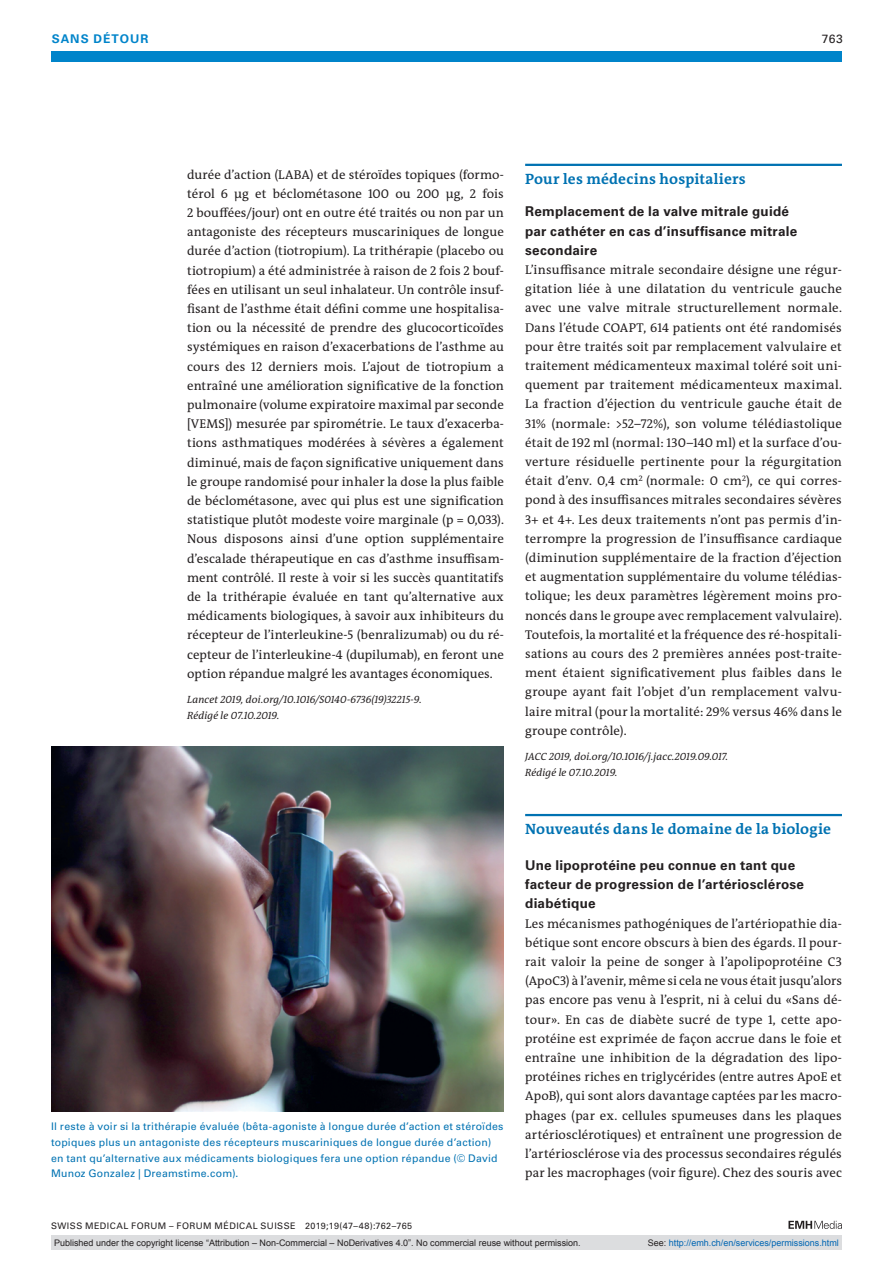
<style>
.page{position:relative;width:893px;height:1263px;background:#fff}
.page>*{position:absolute;margin:0;border:0;box-sizing:border-box;transform-origin:0 0}
.t1{font:700 15px "The Antiqua B W7";letter-spacing:.005em;color:#0072b2}
.t2{font:700 13.5px/19.2px "Univers LT Std";letter-spacing:.02em;color:#231f20}
.t3{font:12.75px/19.2px "The Antiqua B W5 Plain";letter-spacing:.01em;color:#231f20;text-align:justify}
.t4{font:700 12px "Univers LT Std";color:#0084ca}
.t5{font:12px "Univers LT Std";color:#231f20}
.t6{font:10.5px/15.8px "Univers LT Std";letter-spacing:.02em;color:#0072b2}
.t7{font:italic 10.5px/16.5px "The Antiqua B W5 Plain";color:#231f20}
.t8{font:9px "Arial";color:#231f20}
.t9{font:9px "Univers LT Std";letter-spacing:.05em;color:#231f20}
.t10{font:9px "Arial";color:#0166b3}
.s1{color:#231f20}
</style>
<div class="page">
<div style="left:51px;top:51px;width:791px;height:11px;background:#0084ca"></div>
<svg style="left:788px;top:1221px;width:54px;height:8px"></svg>
<hr style="left:525px;top:164px;width:317px;height:2px;background:#0072b2">
<hr style="left:525px;top:814px;width:317px;height:2px;background:#0072b2">
<img style="left:51px;top:747px;width:453px;height:364px">
<div style="left:51px;top:1235px;width:791px;height:15px;background:#dcdddf"></div>
<p class="t4" style="left:52px;top:31px;width:19px">Sans</p>
<p class="t4" style="left:94px;top:31px;width:10px">détour</p>
<p class="t5" style="left:822px;top:31px;width:22px">763</p>
<p class="t3" style="left:187px;top:165px;width:318px">durée d’action (LABA) et de stéroïdes topiques (formo&shy;térol 6 μg et béclométasone 100 ou 200 μg, 2 fois 2 bouffées/jour) ont en outre été traités ou non par un antagoniste des récepteurs muscariniques de longue durée d’action (tiotropium). La trithérapie (placebo ou tiotropium) a été administrée à raison de 2 fois 2 bouf&shy;fées en utilisant un seul inhalateur. Un contrôle insuf&shy;fisant de l’asthme était défini comme une hospitalisa&shy;tion ou la nécessité de prendre des glucocorticoïdes systémiques en raison d’exacerbations de l’asthme au cours des 12 derniers mois. L’ajout de tiotropium a entraîné une amélioration significative de la fonction pulmonaire (volume expiratoire maximal par seconde [VEMS]) mesurée par spirométrie. Le taux d’exacerba&shy;tions asthmatiques modérées à sévères a également diminué, mais de façon significative uniquement dans le groupe randomisé pour inhaler la dose la plus faible de béclométasone, avec qui plus est une signification statistique plutôt modeste voire marginale (p = 0,033).<br>Nous disposons ainsi d’une option supplémentaire d’escalade thérapeutique en cas d’asthme insuffisam&shy;ment contrôlé. Il reste à voir si les succès quantitatifs de la trithérapie évaluée en tant qu’alternative aux médicaments biologiques, à savoir aux inhibiteurs du récepteur de l’interleukine-5 (benralizumab) ou du ré&shy;cepteur de l’interleukine-4 (dupilumab), en feront une option répandue malgré les avantages économiques.</p>
<p class="t7" style="left:187px;top:691px;width:236px">Lancet 2019, doi.org/10.1016/S0140-6736(19)32215-9.<br>Rédigé le 07.10.2019.</p>
<p class="t6" style="left:51px;top:1118px;width:454px">Il reste à voir si la trithérapie évaluée (bêta-agoniste à longue durée d’action et stéroïdes topiques plus un antagoniste des récepteurs muscariniques de longue durée d’action) en tant qu’alternative aux médicaments biologiques fera une option répandue (© David Munoz Gonzalez | Dreamstime.com).</p>
<p class="t9" style="left:51px;top:1220px;width:363px">SWISS MEDICAL FORUM – FORUM MÉDICAL SUISSE 2019;19(47–48):762–765</p>
<p class="t1" style="left:525px;top:169px;width:222px">Pour les médecins hospitaliers</p>
<p class="t2" style="left:525px;top:202px;width:274px">Remplacement de la valve mitrale guidé par cathéter en cas d’insuffisance mitrale secondaire</p>
<p class="t3" style="left:525px;top:260px;width:318px">L’insuffisance mitrale secondaire désigne une régur&shy;gitation liée à une dilatation du ventricule gauche avec une valve mitrale structurellement normale.<br>Dans l’étude COAPT, 614 patients ont été randomisés pour être traités soit par remplacement valvulaire et traitement médicamenteux maximal toléré soit uni&shy;quement par traitement médicamenteux maximal.<br>La fraction d’éjection du ventricule gauche était de 31% (normale: &gt;52–72%), son volume télédiastolique était de 192 ml (normal: 130–140 ml) et la surface d’ou&shy;verture résiduelle pertinente pour la régurgitation était d’env. 0,4 cm<sup>2</sup> (normale: 0 cm<sup>2</sup>), ce qui corres&shy;pond à des insuffisances mitrales secondaires sévères 3+ et 4+. Les deux traitements n’ont pas permis d’in&shy;terrompre la progression de l’insuffisance cardiaque (diminution supplémentaire de la fraction d’éjection et augmentation supplémentaire du volume télédias&shy;tolique; les deux paramètres légèrement moins pro&shy;noncés dans le groupe avec remplacement valvulaire).<br>Toutefois, la mortalité et la fréquence des ré-hospitali&shy;sations au cours des 2 premières années post-traite&shy;ment étaient significativement plus faibles dans le groupe ayant fait l’objet d’un remplacement valvu&shy;laire mitral (pour la mortalité: 29% versus 46% dans le groupe contrôle).</p>
<p class="t7" style="left:525px;top:748px;width:205px">JACC 2019, doi.org/10.1016/j.jacc.2019.09.017.<br>Rédigé le 07.10.2019.</p>
<p class="t1" style="left:525px;top:819px;width:307px">Nouveautés dans le domaine de la biologie</p>
<p class="t2" style="left:525px;top:856px;width:280px">Une lipoprotéine peu connue en tant que facteur de progression de l’artériosclérose diabétique</p>
<p class="t3" style="left:525px;top:914px;width:318px">Les mécanismes pathogéniques de l’artériopathie dia&shy;bétique sont encore obscurs à bien des égards. Il pour&shy;rait valoir la peine de songer à l’apolipoprotéine C3 (ApoC3) à l’avenir, même si cela ne vous était jusqu’alors pas encore pas venu à l’esprit, ni à celui du «Sans dé&shy;tour». En cas de diabète sucré de type 1, cette apo&shy;protéine est exprimée de façon accrue dans le foie et entraîne une inhibition de la dégradation des lipo&shy;protéines riches en triglycérides (entre autres ApoE et ApoB), qui sont alors davantage captées par les macro&shy;phages (par ex. cellules spumeuses dans les plaques artériosclérotiques) et entraînent une progression de l’artériosclérose via des processus secondaires régulés par les macrophages (voir figure). Chez des souris avec</p>
<p class="t8" style="left:54px;top:1237px;width:528px">Published under the copyright license “Attribution – Non-Commercial – NoDerivatives 4.0”. No commercial reuse without permission.</p>
<p class="t10" style="left:648px;top:1237px;width:193px"><span class="s1">See:</span> http://emh.ch/en/services/permissions.html</p>
</div>
